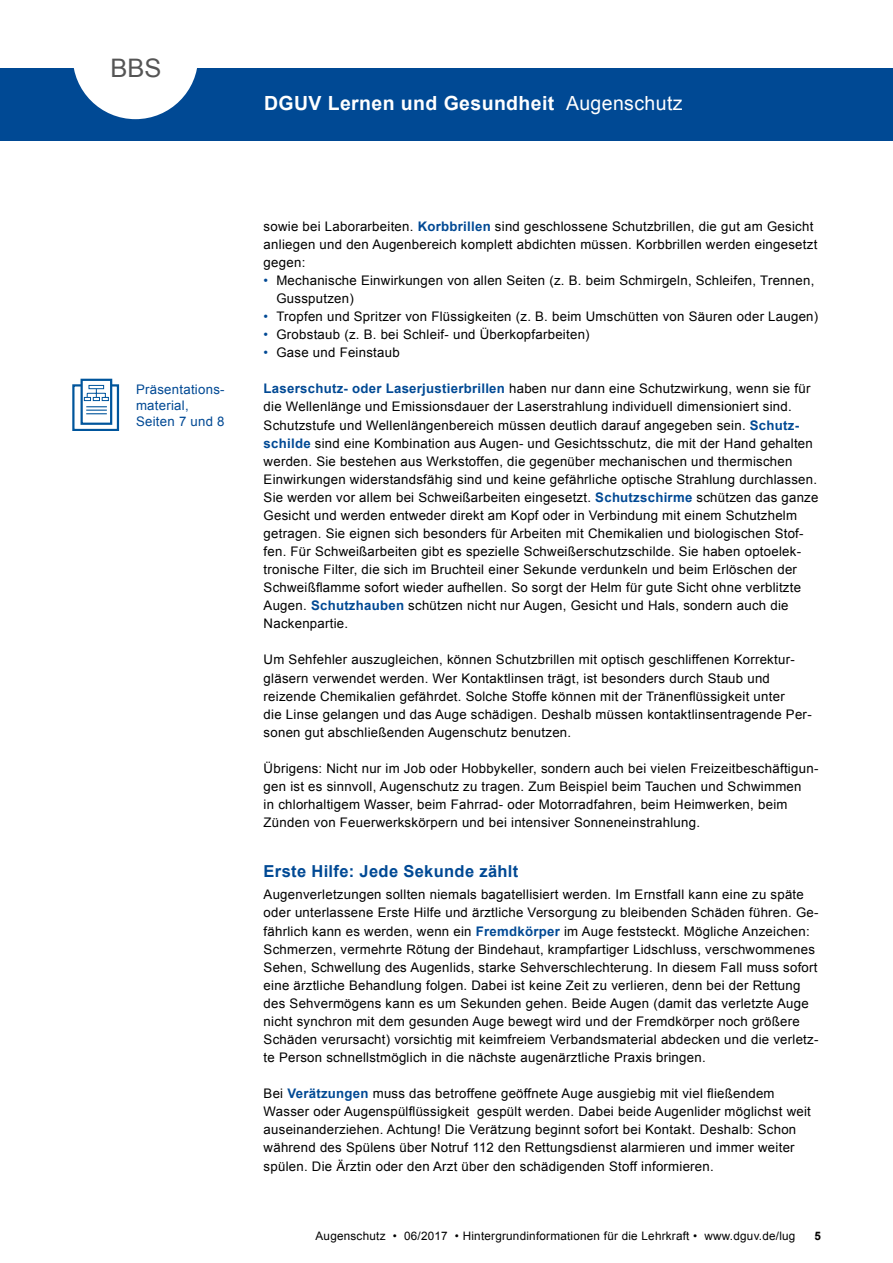
<style>
.page{position:relative;width:893px;height:1263px;background:#fff}
.page>*{position:absolute;margin:0;border:0;box-sizing:border-box;transform-origin:0 0}
.t1{font:25.5px "Arial";color:#555}
.t2{font:700 19.5px "Arial";letter-spacing:.02em;color:#fff}
.t3{font:700 16.5px "Arial";letter-spacing:.02em;color:#004994}
.t4{font:13.2px/18px "Arial";letter-spacing:.02em;color:#000}
.t5{font:13.2px/15.9px "Arial";letter-spacing:.02em;color:#004994}
.t6{font:11.7px "Arial";letter-spacing:.02em;color:#000}
.t7{font:700 11.7px "Arial";color:#000}
.s1{font-weight:400}
.s2{font-weight:700;color:#004994}
.s3{color:#004994}
</style>
<div class="page">
<div style="left:0;top:68px;width:893px;height:72px;background:#004994"></div>
<svg style="left:73px;top:68px;width:124px;height:51px"></svg>
<div style="left:73px;top:385px;width:45px;height:45px;background:linear-gradient(to right,#fff,#fff)"></div>
<div style="left:72px;top:384px;width:47px;height:47px;border:2px solid #00559c"></div>
<div style="left:82px;top:380px;width:29px;height:44px;background:#fff"></div>
<div style="left:81px;top:379px;width:31px;height:46px;border:2px solid #00559c"></div>
<svg style="left:89px;top:385px;width:15px;height:4px"></svg>
<svg style="left:84px;top:389px;width:25px;height:25px"></svg>
<h1 class="t1" style="left:110px;top:51px;width:53px">BBS</h1>
<h2 class="t2" style="left:264px;top:90px;width:420px">DGUV Lernen und Gesundheit <span class="s1">Augenschutz</span></h2>
<p class="t5" style="left:136px;top:381px;width:90px">Präsentations&shy;material,<br>Seiten 7 und 8</p>
<p class="t4" style="left:264px;top:217px;width:555px">sowie bei Laborarbeiten. <span class="s2">Korbbrillen</span> sind geschlossene Schutzbrillen, die gut am Gesicht anliegen und den Augenbereich komplett abdichten müssen. Korbbrillen werden eingesetzt gegen:</p>
<p class="t4" style="left:276px;top:271px;width:539px;text-indent:-13px"><span class="s3">•</span> Mechanische Einwirkungen von allen Seiten (z. B. beim Schmirgeln, Schleifen, Trennen,<br>Gussputzen)</p>
<p class="t4" style="left:264px;top:308px;width:556px"><span class="s3">•</span> Tropfen und Spritzer von Flüssigkeiten (z. B. beim Umschütten von Säuren oder Laugen)</p>
<p class="t4" style="left:264px;top:326px;width:328px"><span class="s3">•</span> Grobstaub (z. B. bei Schleif- und Überkopfarbeiten)</p>
<p class="t4" style="left:264px;top:344px;width:138px"><span class="s3">•</span> Gase und Feinstaub</p>
<p class="t4" style="left:264px;top:380px;width:556px"><span class="s2">Laserschutz- oder Laserjustierbrillen</span> haben nur dann eine Schutzwirkung, wenn sie für die Wellenlänge und Emissionsdauer der Laserstrahlung individuell dimensioniert sind.<br>Schutzstufe und Wellenlängenbereich müssen deutlich darauf angegeben sein. <span class="s2">Schutz&shy;schilde</span> sind eine Kombination aus Augen- und Gesichtsschutz, die mit der Hand gehalten werden. Sie bestehen aus Werkstoffen, die gegenüber mechanischen und thermischen Einwirkungen widerstandsfähig sind und keine gefährliche optische Strahlung durchlassen.<br>Sie werden vor allem bei Schweißarbeiten eingesetzt. <span class="s2">Schutzschirme</span> schützen das ganze Gesicht und werden entweder direkt am Kopf oder in Verbindung mit einem Schutzhelm getragen. Sie eignen sich besonders für Arbeiten mit Chemikalien und biologischen Stof&shy;fen. Für Schweißarbeiten gibt es spezielle Schweißerschutzschilde. Sie haben optoelek&shy;tronische Filter, die sich im Bruchteil einer Sekunde verdunkeln und beim Erlöschen der Schweißflamme sofort wieder aufhellen. So sorgt der Helm für gute Sicht ohne verblitzte Augen. <span class="s2">Schutzhauben</span> schützen nicht nur Augen, Gesicht und Hals, sondern auch die Nackenpartie.</p>
<p class="t4" style="left:264px;top:651px;width:550px">Um Sehfehler auszugleichen, können Schutzbrillen mit optisch geschliffenen Korrektur&shy;gläsern verwendet werden. Wer Kontaktlinsen trägt, ist besonders durch Staub und reizende Chemikalien gefährdet. Solche Stoffe können mit der Tränenflüssigkeit unter<br>die Linse gelangen und das Auge schädigen. Deshalb müssen kontaktlinsentragende Per&shy;sonen gut abschließenden Augenschutz benutzen.</p>
<p class="t4" style="left:264px;top:759px;width:556px">Übrigens: Nicht nur im Job oder Hobbykeller, sondern auch bei vielen Freizeitbeschäftigun&shy;gen ist es sinnvoll, Augenschutz zu tragen. Zum Beispiel beim Tauchen und Schwimmen<br>in chlorhaltigem Wasser, beim Fahrrad- oder Motorradfahren, beim Heimwerken, beim Zünden von Feuerwerkskörpern und bei intensiver Sonneneinstrahlung.</p>
<p class="t3" style="left:264px;top:860px;width:256px">Erste Hilfe: Jede Sekunde zählt</p>
<p class="t4" style="left:264px;top:886px;width:556px">Augenverletzungen sollten niemals bagatellisiert werden. Im Ernstfall kann eine zu späte oder unterlassene Erste Hilfe und ärztliche Versorgung zu bleibenden Schäden führen. Ge&shy;fährlich kann es werden, wenn ein <span class="s2">Fremdkörper</span> im Auge feststeckt. Mögliche Anzeichen:<br>Schmerzen, vermehrte Rötung der Bindehaut, krampfartiger Lidschluss, verschwommenes Sehen, Schwellung des Augenlids, starke Sehverschlechterung. In diesem Fall muss sofort eine ärztliche Behandlung folgen. Dabei ist keine Zeit zu verlieren, denn bei der Rettung des Sehvermögens kann es um Sekunden gehen. Beide Augen (damit das verletzte Auge nicht synchron mit dem gesunden Auge bewegt wird und der Fremdkörper noch größere Schäden verursacht) vorsichtig mit keimfreiem Verbandsmaterial abdecken und die verletz&shy;te Person schnellstmöglich in die nächste augenärztliche Praxis bringen.</p>
<p class="t4" style="left:264px;top:1085px;width:549px">Bei <span class="s2">Verätzungen</span> muss das betroffene geöffnete Auge ausgiebig mit viel fließendem Wasser oder Augenspülflüssigkeit gespült werden. Dabei beide Augenlider möglichst weit auseinanderziehen. Achtung! Die Verätzung beginnt sofort bei Kontakt. Deshalb: Schon während des Spülens über Notruf 112 den Rettungsdienst alarmieren und immer weiter spülen. Die Ärztin oder den Arzt über den schädigenden Stoff informieren.</p>
<p class="t6" style="left:316px;top:1228px;width:481px">Augenschutz • 06/2017 • Hintergrundinformationen für die Lehrkraft • www.dguv.de/lug</p>
<p class="t7" style="left:815px;top:1228px;width:8px">5</p>
</div>
